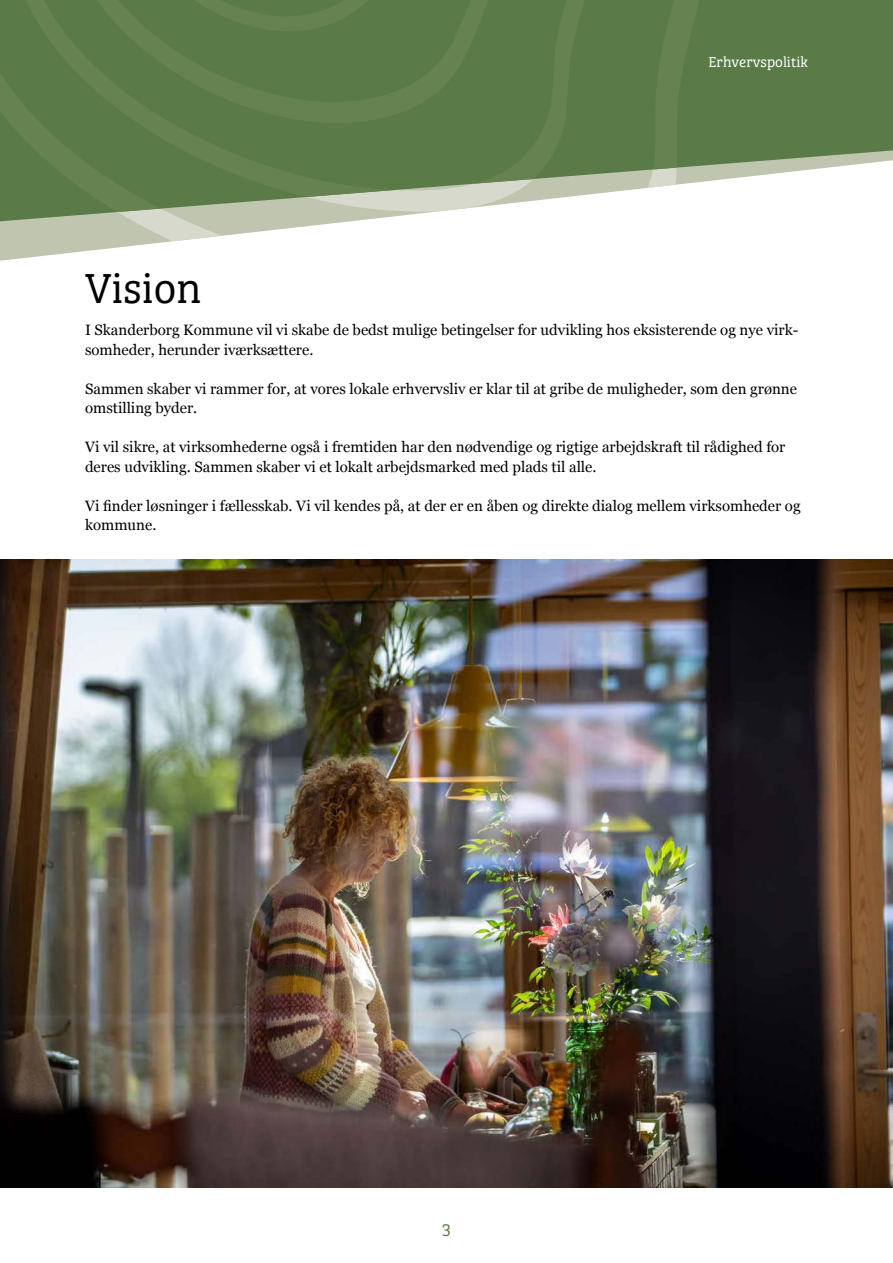
<style>
.page{position:relative;width:893px;height:1263px;background:#fff}
.page>*{position:absolute;margin:0;border:0;box-sizing:border-box;transform-origin:0 0}
.Overksrift_sort{font:43.5px "Bree Serif Lt";color:#000}
.t1{font:18px "Bree Serif Lt";color:#5a7b47}
.Brød{font:15px/19.5px "Georgia";color:#000}
.t2{font:15px "Bree Serif Lt";color:#fff}
</style>
<div class="page">
<svg style="left:0;top:221px;width:352px;height:40px"></svg>
<svg style="left:719px;top:0;width:174px;height:180px;background:#6a8758"></svg>
<svg style="left:0;top:0;width:719px;height:221px;fill:#5a7b47"></svg>
<svg style="left:4px;top:0;width:609px;height:212px;background:#6b8859"></svg>
<svg style="left:64px;top:0;width:449px;height:123px;background:#5c7c49"></svg>
<img style="left:0;top:559px;width:893px;height:628px">
<p class="t2" style="left:709px;top:51px;width:101px">Erhvervspolitik</p>
<p class="Overksrift_sort" style="left:85px;top:256px;width:118px">Vision</p>
<p class="Brød" style="left:85px;top:319px;width:715px">I Skanderborg Kommune vil vi skabe de bedst mulige betingelser for udvikling hos eksisterende og nye virk&shy;somheder, herunder iværksættere.</p>
<p class="Brød" style="left:85px;top:378px;width:713px">Sammen skaber vi rammer for, at vores lokale erhvervsliv er klar til at gribe de muligheder, som den grønne omstilling byder.</p>
<p class="Brød" style="left:85px;top:436px;width:702px">Vi vil sikre, at virksomhederne også i fremtiden har den nødvendige og rigtige arbejdskraft til rådighed for deres udvikling. Sammen skaber vi et lokalt arbejdsmarked med plads til alle.</p>
<p class="Brød" style="left:85px;top:495px;width:717px">Vi finder løsninger i fællesskab. Vi vil kendes på, at der er en åben og direkte dialog mellem virksomheder og kommune.</p>
<p class="t1" style="left:442px;top:1216px;width:10px">3</p>
</div>
